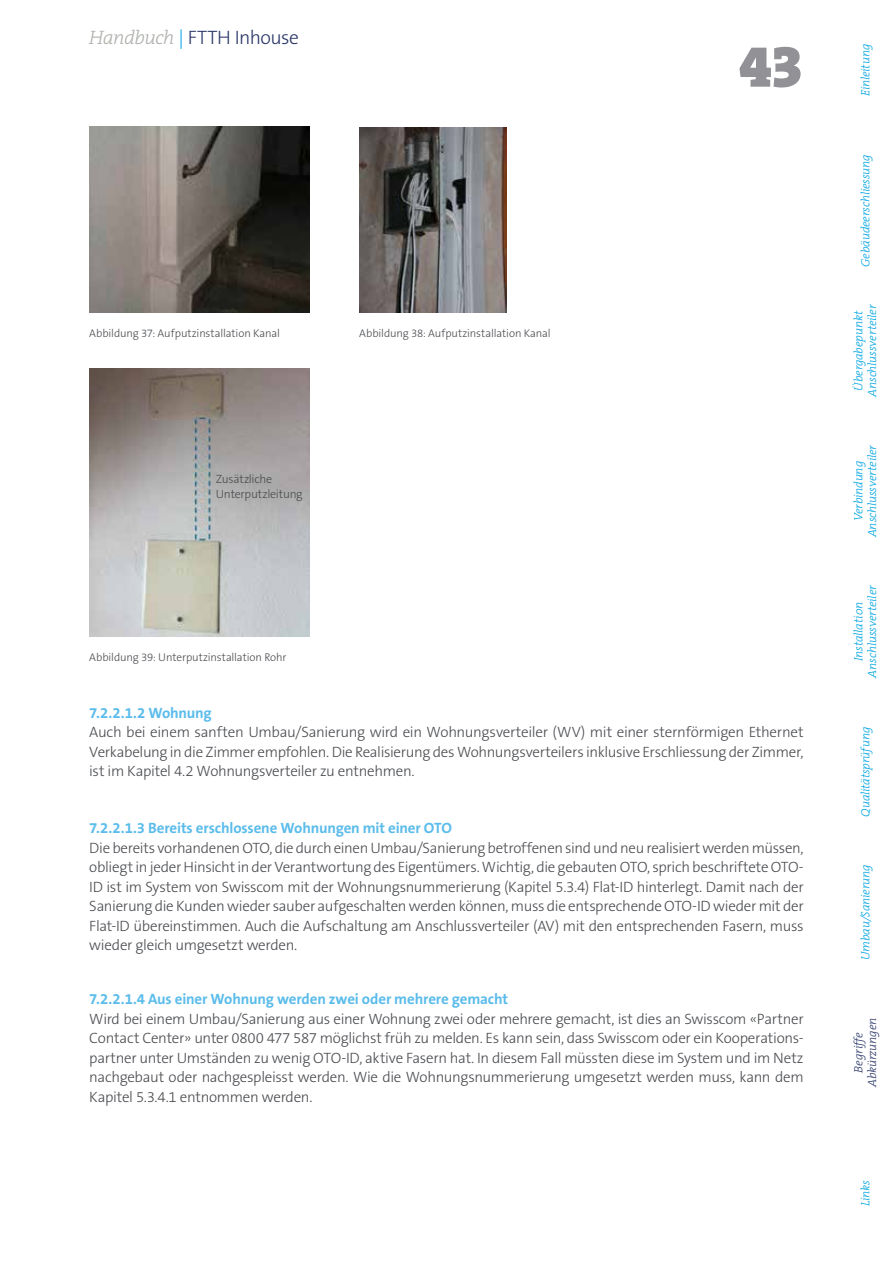
<style>
.page{position:relative;width:893px;height:1263px;background:#fff}
.page>*{position:absolute;margin:0;border:0;box-sizing:border-box;transform-origin:0 0}
.t1{font:900 60px "The Serif Q9";color:#929296}
.t2{font:300 19.5px "The Sans B W3";letter-spacing:-.025em;color:#2b3868}
.t3{font:300 15px/19.5px "The Sans B W3";letter-spacing:-.02em;color:#494b4f;text-align:justify}
.t4{font:700 15px "The Sans B W7";letter-spacing:-.01em;color:#5bbceb}
.t5{font:italic 300 12px/13.5px "The Serif Q3";letter-spacing:-.015em;color:#00a4e2;text-align:center}
.t6{font:300 12px/14.4px "The Sans B W3";letter-spacing:-.02em;color:#494b4f}
.t7{font:italic 300 12px/13.5px "The Serif Q3";letter-spacing:-.015em;color:#2b3868;text-align:center}
.t8{font:300 11.25px "The Sans B W3";letter-spacing:-.01em;color:#494b4f}
.s1{font-family:"The Serif B W3";font-style:italic;color:#aeb1ac}
.s2{color:#00a4e2}
</style>
<div class="page">
<img style="left:89px;top:126px;width:220px;height:187px">
<img style="left:359px;top:127px;width:148px;height:186px">
<img style="left:89px;top:369px;width:221px;height:268px">
<h2 class="t2" style="left:89px;top:25px;width:211px"><span class="s1">Handbuch</span> <span class="s2">|</span> FTTH Inhouse</h2>
<p class="t8" style="left:89px;top:326px;width:192px">Abbildung 37: Aufputzinstallation Kanal</p>
<p class="t8" style="left:359px;top:326px;width:193px">Abbildung 38: Aufputzinstallation Kanal</p>
<p class="t6" style="left:216px;top:472px;width:88px">Zusätzliche<br>Unterputzleitung</p>
<p class="t8" style="left:89px;top:650px;width:199px">Abbildung 39: Unterputzinstallation Rohr</p>
<h1 class="t1" style="left:739px;top:34px;width:66px">43</h1>
<p class="t4" style="left:89px;top:703px;width:124px">7.2.2.1.2 Wohnung</p>
<p class="t3" style="left:89px;top:723px;width:716px">Auch bei einem sanften Umbau/Sanierung wird ein Wohnungsverteiler (WV) mit einer sternförmigen Ethernet Verkabelung in die Zimmer empfohlen. Die Realisierung des Wohnungsverteilers inklusive Erschliessung der Zimmer, ist im Kapitel 4.2 Wohnungsverteiler zu entnehmen.</p>
<p class="t4" style="left:89px;top:819px;width:364px">7.2.2.1.3 Bereits erschlossene Wohnungen mit einer OTO</p>
<p class="t3" style="left:89px;top:838px;width:716px">Die bereits vorhandenen OTO, die durch einen Umbau/Sanierung betroffenen sind und neu realisiert werden müssen, obliegt in jeder Hinsicht in der Verantwortung des Eigentümers. Wichtig, die gebauten OTO, sprich beschriftete OTO-ID ist im System von Swisscom mit der Wohnungsnummerierung (Kapitel 5.3.4) Flat-ID hinterlegt. Damit nach der Sanierung die Kunden wieder sauber aufgeschalten werden können, muss die entsprechende OTO-ID wieder mit der Flat-ID übereinstimmen. Auch die Aufschaltung am Anschlussverteiler (AV) mit den entsprechenden Fasern, muss wieder gleich umgesetzt werden.</p>
<p class="t4" style="left:89px;top:990px;width:420px">7.2.2.1.4 Aus einer Wohnung werden zwei oder mehrere gemacht</p>
<p class="t3" style="left:89px;top:1009px;width:716px">Wird bei einem Umbau/Sanierung aus einer Wohnung zwei oder mehrere gemacht, ist dies an Swisscom «Partner Contact Center» unter 0800 477 587 möglichst früh zu melden. Es kann sein, dass Swisscom oder ein Kooperations&shy;partner unter Umständen zu wenig OTO-ID, aktive Fasern hat. In diesem Fall müssten diese im System und im Netz nachgebaut oder nachgespleisst werden. Wie die Wohnungsnummerierung umgesetzt werden muss, kann dem Kapitel 5.3.4.1 entnommen werden.</p>
<p class="t5" style="left:859px;top:96px;width:54px;rotate:-90deg">Einleitung</p>
<p class="t5" style="left:859px;top:267px;width:114px;rotate:-90deg">Gebäudeerschliessung</p>
<p class="t5" style="left:852px;top:397px;width:94px;rotate:-90deg">Übergabepunkt<br>Anschlussverteiler</p>
<p class="t5" style="left:852px;top:537px;width:94px;rotate:-90deg">Verbindung<br>Anschlussverteiler</p>
<p class="t5" style="left:852px;top:678px;width:94px;rotate:-90deg">Installation<br>Anschlussverteiler</p>
<p class="t5" style="left:859px;top:817px;width:91px;rotate:-90deg">Qualitätsprüfung</p>
<p class="t5" style="left:859px;top:960px;width:97px;rotate:-90deg">Umbau/Sanierung</p>
<p class="t7" style="left:852px;top:1087px;width:71px;rotate:-90deg">Begriffe<br>Abkürzungen</p>
<p class="t5" style="left:859px;top:1206px;width:27px;rotate:-90deg">Links</p>
</div>
